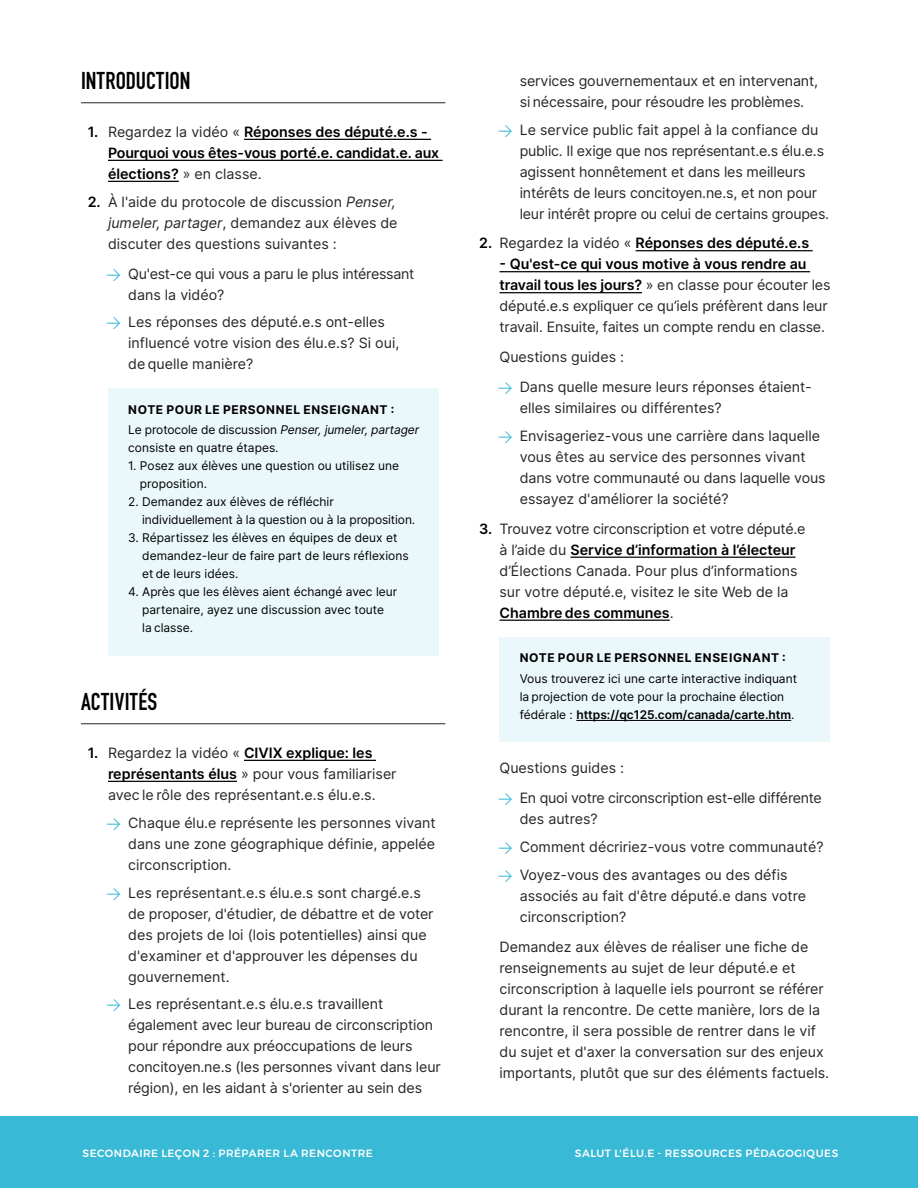
<style>
.page{position:relative;width:918px;height:1188px;background:#fff}
.page>*{position:absolute;margin:0;border:0;box-sizing:border-box;transform-origin:0 0}
.H3_-_Underline{font:700 24px "DIN Condensed";letter-spacing:.01em;color:#000}
.Body_-_Indented{font:14.25px/21px "Inter";color:#252627}
.t1{font:600 14.25px/21px "Inter";color:#000}
.Body_-_Indented-2{font:14.25px/21px "Inter";letter-spacing:-.02em;color:#252627}
.Teacher_note_text_Indented{font:12px/18px "Inter";color:#000}
.Teacher_Notes_-_Hed_Indented{font:700 12px "Inter";letter-spacing:.055em;color:#000}
.t2{font:500 10.5px "Montserrat";letter-spacing:.05em;color:#fff}
.s1{font-weight:400;color:#252627}
.s2{font-weight:600;color:#000}
.s3{font-style:italic}
.s4{font-family:"DIN Pro";color:#38b9d5}
.s5{font-weight:600}
</style>
<div class="page">
<hr style="left:81px;top:103px;width:365px;height:1px;background:#252627">
<hr style="left:244px;top:139px;width:187px;height:1px;background:#000">
<hr style="left:108px;top:160px;width:335px;height:1px;background:#000">
<hr style="left:108px;top:181px;width:71px;height:1px;background:#000">
<div style="left:108px;top:389px;width:331px;height:41px;background:#ebf8fb"></div>
<div style="left:108px;top:409px;width:331px;height:66px;background:#ebf8fb"></div>
<div style="left:108px;top:445px;width:331px;height:66px;background:#ebf8fb"></div>
<div style="left:108px;top:481px;width:331px;height:66px;background:#ebf8fb"></div>
<div style="left:108px;top:517px;width:331px;height:84px;background:#ebf8fb"></div>
<div style="left:108px;top:571px;width:331px;height:84px;background:#ebf8fb"></div>
<hr style="left:81px;top:724px;width:365px;height:1px;background:#252627">
<hr style="left:244px;top:760px;width:132px;height:1px;background:#000">
<hr style="left:108px;top:781px;width:129px;height:1px;background:#000">
<hr style="left:636px;top:250px;width:177px;height:1px;background:#000">
<hr style="left:500px;top:271px;width:310px;height:1px;background:#000">
<hr style="left:500px;top:292px;width:142px;height:1px;background:#000">
<hr style="left:570px;top:557px;width:226px;height:1px;background:#000">
<hr style="left:500px;top:620px;width:170px;height:1px;background:#000">
<div style="left:500px;top:637px;width:330px;height:42px;background:#ebf8fb"></div>
<div style="left:500px;top:657px;width:330px;height:85px;background:#ebf8fb"></div>
<hr style="left:576px;top:720px;width:215px;height:1px;background:#000">
<div style="left:0;top:1116px;width:918px;height:72px;background:#38b9d5"></div>
<p class="H3_-_Underline" style="left:81px;top:65px;width:111px">INTRODUCTION</p>
<p class="t1" style="left:108px;top:121px;width:333px;text-indent:-20px">1. <span class="s1">Regardez la vidéo «</span> Réponses des député.e.s -<br>Pourquoi vous êtes-vous porté.e. candidat.e. aux élections? <span class="s1">» en classe.</span></p>
<p class="Body_-_Indented" style="left:108px;top:191px;width:291px;text-indent:-20px"><span class="s2">2.</span> À l'aide du protocole de discussion <span class="s3">Penser, jumeler, partager</span>, demandez aux élèves de discuter des questions suivantes :</p>
<p class="Body_-_Indented-2" style="left:128px;top:263px;width:288px;text-indent:-22px"><span class="s4">→</span> Qu'est-ce qui vous a paru le plus intéressant dans la vidéo?</p>
<p class="Body_-_Indented" style="left:128px;top:312px;width:273px;text-indent:-22px"><span class="s4">→</span> Les réponses des député.e.s ont-elles influencé votre vision des élu.e.s? Si oui, de quelle manière?</p>
<p class="Teacher_Notes_-_Hed_Indented" style="left:128px;top:401px;width:267px">NOTE POUR LE PERSONNEL ENSEIGNANT :</p>
<p class="Teacher_note_text_Indented" style="left:128px;top:420px;width:293px">Le protocole de discussion <span class="s3">Penser, jumeler, partager </span>consiste en quatre étapes.</p>
<p class="Teacher_note_text_Indented" style="left:140px;top:456px;width:261px;text-indent:-12px">1. Posez aux élèves une question ou utilisez une proposition.</p>
<p class="Teacher_note_text_Indented" style="left:142px;top:492px;width:275px;text-indent:-14px">2. Demandez aux élèves de réfléchir individuellement à la question ou à la proposition.</p>
<p class="Teacher_note_text_Indented" style="left:142px;top:528px;width:268px;text-indent:-14px">3. Répartissez les élèves en équipes de deux et demandez-leur de faire part de leurs réflexions et de leurs idées.</p>
<p class="Teacher_note_text_Indented" style="left:142px;top:582px;width:257px;text-indent:-14px">4. Après que les élèves aient échangé avec leur partenaire, ayez une discussion avec toute<br>la classe.</p>
<p class="H3_-_Underline" style="left:81px;top:686px;width:78px">ACTIVITÉS</p>
<p class="Body_-_Indented" style="left:108px;top:742px;width:290px;text-indent:-20px"><span class="s2">1.</span> Regardez la vidéo « <span class="s2">CIVIX explique: les représentants élus</span> » pour vous familiariser avec le rôle des représentant.e.s élu.e.s.</p>
<p class="Body_-_Indented" style="left:128px;top:812px;width:309px;text-align:justify;text-indent:-22px"><span class="s4">→</span> Chaque élu.e représente les personnes vivant dans une zone géographique définie, appelée circonscription.</p>
<p class="Body_-_Indented" style="left:128px;top:882px;width:307px;text-indent:-22px"><span class="s4">→</span> Les représentant.e.s élu.e.s sont chargé.e.s de proposer, d'étudier, de débattre et de voter des projets de loi (lois potentielles) ainsi que d'examiner et d'approuver les dépenses du gouvernement.</p>
<p class="Body_-_Indented" style="left:128px;top:993px;width:314px;text-indent:-22px"><span class="s4">→</span> Les représentant.e.s élu.e.s travaillent également avec leur bureau de circonscription pour répondre aux préoccupations de leurs concitoyen.ne.s (les personnes vivant dans leur région), en les aidant à s'orienter au sein des</p>
<p class="Body_-_Indented" style="left:520px;top:70px;width:300px">services gouvernementaux et en intervenant, si nécessaire, pour résoudre les problèmes.</p>
<p class="Body_-_Indented" style="left:520px;top:119px;width:311px;text-indent:-22px"><span class="s4">→</span> Le service public fait appel à la confiance du public. Il exige que nos représentant.e.s élu.e.s agissent honnêtement et dans les meilleurs intérêts de leurs concitoyen.ne.s, et non pour leur intérêt propre ou celui de certains groupes.</p>
<p class="t1" style="left:479px;top:232px;width:331px">2. <span class="s1">Regardez la vidéo «</span> Réponses des député.e.s</p>
<p class="Body_-_Indented" style="left:500px;top:253px;width:333px"><span class="s2">- Qu'est-ce qui vous motive à vous rendre au travail tous les jours?</span> » en classe pour écouter les député.e.s expliquer ce qu’iels préfèrent dans leur travail. Ensuite, faites un compte rendu en classe.</p>
<p class="Body_-_Indented" style="left:500px;top:346px;width:126px">Questions guides :</p>
<p class="Body_-_Indented" style="left:520px;top:376px;width:293px;text-indent:-22px"><span class="s4">→</span> Dans quelle mesure leurs réponses étaient&shy;elles similaires ou différentes?</p>
<p class="Body_-_Indented" style="left:520px;top:425px;width:308px;text-indent:-22px"><span class="s4">→</span> Envisageriez-vous une carrière dans laquelle vous êtes au service des personnes vivant dans votre communauté ou dans laquelle vous essayez d'améliorer la société?</p>
<p class="Body_-_Indented" style="left:500px;top:518px;width:307px;text-indent:-20px"><span class="s2">3.</span> Trouvez votre circonscription et votre député.e à l’aide du <span class="s2">Service d’information à l’électeur </span>d’Élections Canada. Pour plus d’informations sur votre député.e, visitez le site Web de la <span class="s2">Chambre des communes</span>.</p>
<p class="Teacher_Notes_-_Hed_Indented" style="left:520px;top:649px;width:267px">NOTE POUR LE PERSONNEL ENSEIGNANT :</p>
<p class="Teacher_note_text_Indented" style="left:520px;top:669px;width:279px">Vous trouverez ici une carte interactive indiquant la projection de vote pour la prochaine élection fédérale : <span class="s5">https://qc125.com/canada/carte.htm</span>.</p>
<p class="Body_-_Indented" style="left:500px;top:757px;width:126px">Questions guides :</p>
<p class="Body_-_Indented-2" style="left:520px;top:787px;width:304px;text-indent:-22px"><span class="s4">→</span> En quoi votre circonscription est-elle différente des autres?</p>
<p class="Body_-_Indented" style="left:498px;top:836px;width:327px"><span class="s4">→</span> Comment décririez-vous votre communauté?</p>
<p class="Body_-_Indented" style="left:520px;top:864px;width:288px;text-indent:-22px"><span class="s4">→</span> Voyez-vous des avantages ou des défis associés au fait d'être député.e dans votre circonscription?</p>
<p class="Body_-_Indented" style="left:500px;top:936px;width:331px">Demandez aux élèves de réaliser une fiche de renseignements au sujet de leur député.e et circonscription à laquelle iels pourront se référer durant la rencontre. De cette manière, lors de la rencontre, il sera possible de rentrer dans le vif du sujet et d'axer la conversation sur des enjeux importants, plutôt que sur des éléments factuels.</p>
<p class="t2" style="left:83px;top:1145px;width:292px">SECONDAIRE LEÇON 2 : PRÉPARER LA RENCONTRE</p>
<p class="t2" style="left:575px;top:1145px;width:265px">SALUT L'ÉLU.E - RESSOURCES PÉDAGOGIQUES</p>
</div>
